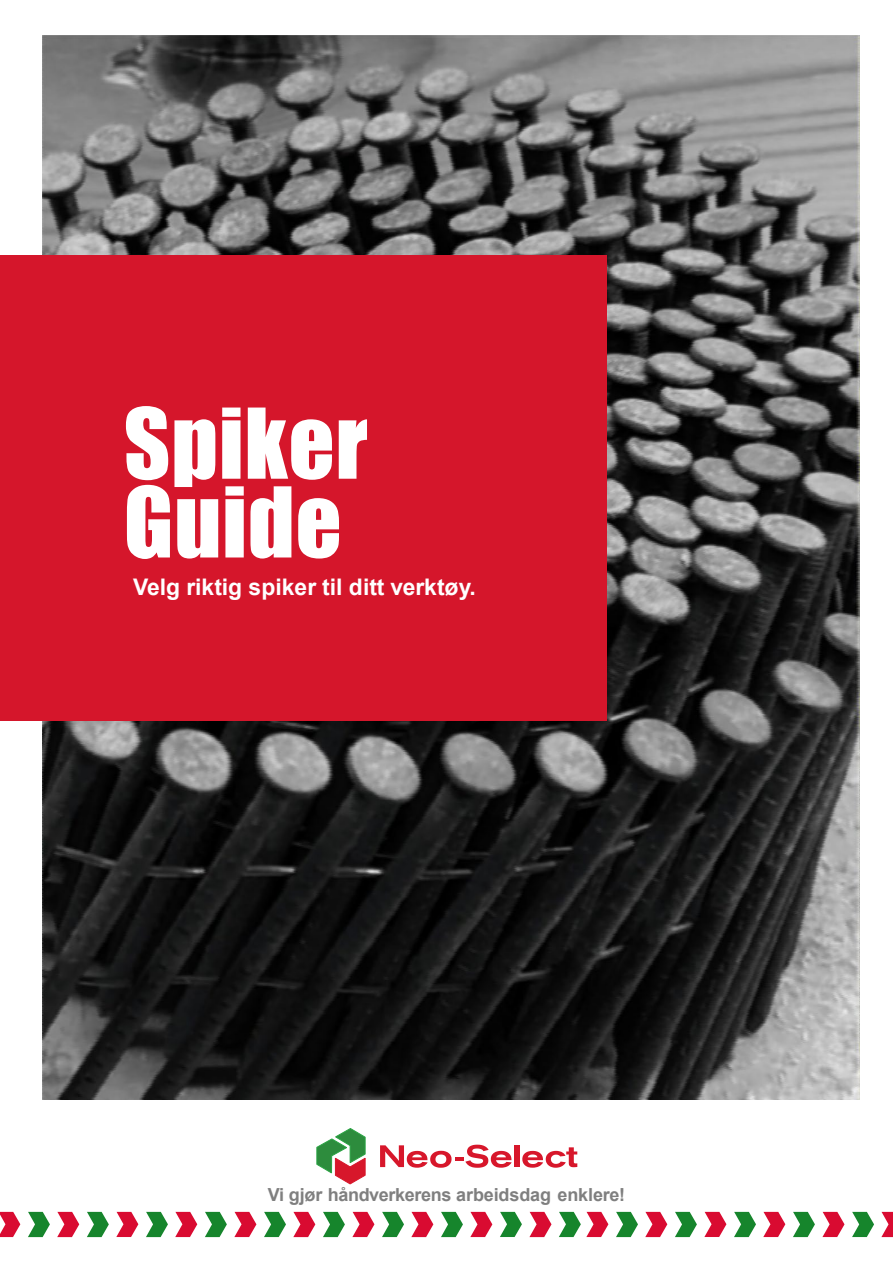
<style>
.page{position:relative;width:893px;height:1265px;background:#fff}
.page>*{position:absolute;margin:0;border:0;box-sizing:border-box;transform-origin:0 0}
.t1{font:90px "Impact";letter-spacing:.01em;color:#fff}
.t2{font:700 22.8px "Arial";color:#fff}
.t3{font:700 18px "Arial";letter-spacing:-.01em;color:#7f7f7f}
</style>
<div class="page">
<img style="left:42px;top:35px;width:817px;height:1064px">
<div style="left:0;top:256px;width:606px;height:465px;background:#d5162b"></div>
<svg style="left:317px;top:1128px;width:48px;height:55px"></svg>
<svg style="left:380px;top:1144px;width:197px;height:23px"></svg>
<svg style="left:0;top:1211px;width:20px;height:26px"></svg>
<svg style="left:28px;top:1211px;width:22px;height:26px"></svg>
<svg style="left:57px;top:1211px;width:22px;height:26px"></svg>
<svg style="left:87px;top:1211px;width:22px;height:26px"></svg>
<svg style="left:116px;top:1211px;width:22px;height:26px"></svg>
<svg style="left:146px;top:1211px;width:22px;height:26px"></svg>
<svg style="left:175px;top:1211px;width:22px;height:26px"></svg>
<svg style="left:205px;top:1211px;width:22px;height:26px"></svg>
<svg style="left:234px;top:1211px;width:22px;height:26px"></svg>
<svg style="left:264px;top:1211px;width:22px;height:26px"></svg>
<svg style="left:293px;top:1211px;width:22px;height:26px"></svg>
<svg style="left:323px;top:1211px;width:22px;height:26px"></svg>
<svg style="left:352px;top:1211px;width:22px;height:26px"></svg>
<svg style="left:382px;top:1211px;width:22px;height:26px"></svg>
<svg style="left:411px;top:1211px;width:22px;height:26px"></svg>
<svg style="left:441px;top:1211px;width:22px;height:26px"></svg>
<svg style="left:470px;top:1211px;width:22px;height:26px"></svg>
<svg style="left:500px;top:1211px;width:22px;height:26px"></svg>
<svg style="left:529px;top:1211px;width:22px;height:26px"></svg>
<svg style="left:559px;top:1211px;width:49px;height:26px"></svg>
<svg style="left:616px;top:1211px;width:22px;height:26px"></svg>
<svg style="left:645px;top:1211px;width:22px;height:26px"></svg>
<svg style="left:675px;top:1211px;width:21px;height:26px"></svg>
<svg style="left:704px;top:1211px;width:22px;height:26px"></svg>
<svg style="left:734px;top:1211px;width:22px;height:26px"></svg>
<svg style="left:763px;top:1211px;width:22px;height:26px"></svg>
<svg style="left:793px;top:1211px;width:21px;height:26px"></svg>
<svg style="left:822px;top:1211px;width:22px;height:26px"></svg>
<svg style="left:852px;top:1211px;width:22px;height:26px"></svg>
<svg style="left:881px;top:1211px;width:11px;height:26px"></svg>
<h1 class="t1" style="left:124px;top:373px;width:245px">Spiker</h1>
<h1 class="t1" style="left:124px;top:452px;width:219px">Guide</h1>
<p class="t2" style="left:133px;top:571px;width:344px">Velg riktig spiker til ditt verktøy.</p>
<p class="t3" style="left:268px;top:1181px;width:359px">Vi gjør håndverkerens arbeidsdag enklere!</p>
</div>
